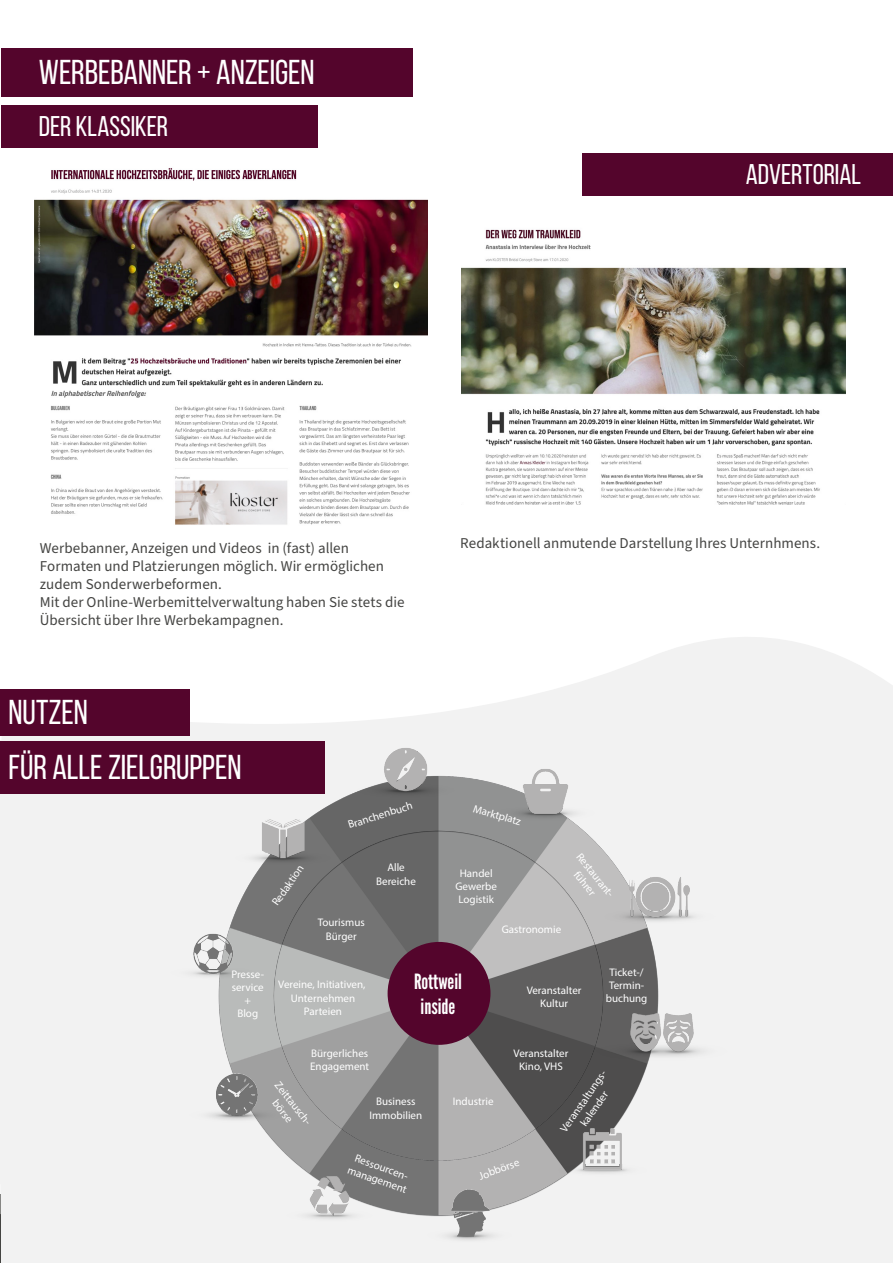
<style>
.page{position:relative;width:893px;height:1263px;background:#fff}
.page>*{position:absolute;margin:0;border:0;box-sizing:border-box;transform-origin:0 0}
.t1{font:34.5px/54.8px "Bebas Neue";letter-spacing:-.005em;color:#fff}
.t2{font:28.5px "Bebas Neue";color:#fff}
.t3{font:21px/25.2px "League Gothic";color:#fff;text-align:center}
.t4{font:15px/18px "Source Sans Pro";color:#444442}
.t5{font:10.95px/13.2px "Myriad Pro";color:#fff;text-align:center}
</style>
<div class="page">
<svg style="left:2px;top:637px;width:891px;height:103px"></svg>
<div style="left:0;top:740px;width:893px;height:523px;background:#f2f2f2"></div>
<img style="left:217px;top:793px;width:442px;height:420px">
<img style="left:469px;top:769px;width:153px;height:78px">
<img style="left:578px;top:877px;width:116px;height:73px">
<img style="left:565px;top:1010px;width:137px;height:82px">
<img style="left:533px;top:1128px;width:126px;height:72px">
<img style="left:400px;top:1189px;width:142px;height:51px">
<img style="left:262px;top:1177px;width:134px;height:42px">
<img style="left:209px;top:1074px;width:99px;height:73px">
<img style="left:192px;top:933px;width:88px;height:70px">
<img style="left:217px;top:818px;width:137px;height:71px">
<img style="left:331px;top:748px;width:148px;height:76px">
<div style="left:0;top:689px;width:189px;height:47px;background:#54052c"></div>
<div style="left:0;top:741px;width:325px;height:52px;background:#54052c"></div>
<div style="left:388px;top:942px;width:102px;height:103px;background:#54052c;border-radius:50%"></div>
<div style="left:1px;top:48px;width:411px;height:49px;background:#54052c"></div>
<div style="left:1px;top:105px;width:316px;height:43px;background:#54052c"></div>
<div style="left:583px;top:153px;width:310px;height:43px;background:#54052c"></div>
<hr style="left:0;top:1195px;width:1px;height:68px;background:#444442">
<svg style="left:0;top:1194px;width:1px;height:20px"></svg>
<img style="left:34px;top:168px;width:393px;height:357px">
<img style="left:461px;top:229px;width:384px;height:276px">
<h1 class="t1" style="left:39px;top:45px;width:277px">WERBEBANNER + ANZEIGEN</h1>
<h2 class="t2" style="left:39px;top:111px;width:131px">DER KLASSIKER</h2>
<h2 class="t2" style="left:746px;top:159px;width:117px">ADVERTORIAL</h2>
<h3 class="t4" style="left:40px;top:540px;width:311px">Werbebanner, Anzeigen und Videos in (fast) allen</h3>
<h3 class="t4" style="left:460px;top:534px;width:361px">Redaktionell anmutende Darstellung Ihres Unternhmens.</h3>
<h3 class="t4" style="left:40px;top:558px;width:366px">Formaten und Platzierungen möglich. Wir ermöglichen zudem Sonderwerbeformen.<br>Mit der Online-Werbemittelverwaltung haben Sie stets die Übersicht über Ihre Werbekampagnen.</h3>
<h1 class="t1" style="left:9px;top:685px;width:234px">NUTZEN<br>FÜR ALLE ZIELGRUPPEN</h1>
<p class="t5" style="left:346px;top:818px;width:69px;rotate:-17deg">Branchenbuch</p>
<p class="t5" style="left:475px;top:801px;width:51px;rotate:16deg">Marktplatz</p>
<p class="t5" style="left:376px;top:861px;width:41px">Alle<br>Bereiche</p>
<p class="t5" style="left:269px;top:900px;width:48px;rotate:-55deg">Redaktion</p>
<p class="t5" style="left:455px;top:866px;width:43px">Handel<br>Gewerbe<br>Logistik</p>
<p class="t5" style="left:318px;top:916px;width:49px">Tourismus<br>Bürger</p>
<p class="t5" style="left:502px;top:923px;width:61px">Gastronomie</p>
<p class="t5" style="left:584px;top:850px;width:56px;rotate:51deg">Restaurant&shy;führer</p>
<p class="t5" style="left:231px;top:967px;width:34px">Presse&shy;service +<br>Blog</p>
<p class="t5" style="left:278px;top:978px;width:89px">Vereine, Initiativen,<br>Unternehmen<br>Parteien</p>
<h3 class="t3" style="left:414px;top:968px;width:49px">Rottweil inside</h3>
<p class="t5" style="left:527px;top:984px;width:56px">Veranstalter<br>Kultur</p>
<p class="t5" style="left:606px;top:965px;width:43px">Ticket-/<br>Termin&shy;buchung</p>
<p class="t5" style="left:310px;top:1047px;width:61px;text-align:left">Bürgerliches<br>Engagement</p>
<p class="t5" style="left:282px;top:1078px;width:55px;rotate:51deg">Zeittausch&shy;börse</p>
<p class="t5" style="left:376px;top:1095px;width:41px">Business</p>
<p class="t5" style="left:453px;top:1095px;width:42px">Industrie</p>
<p class="t5" style="left:369px;top:1108px;width:54px">Immobilien</p>
<p class="t5" style="left:514px;top:1047px;width:56px">Veranstalter<br>Kino, VHS</p>
<p class="t5" style="left:557px;top:1126px;width:76px;rotate:-55deg">Veranstaltungs&shy;kalender</p>
<p class="t5" style="left:354px;top:1150px;width:64px;text-align:left;rotate:19deg">Ressourcen&shy;management</p>
<p class="t5" style="left:477px;top:1170px;width:44px;rotate:-20deg">Jobbörse</p>
</div>
